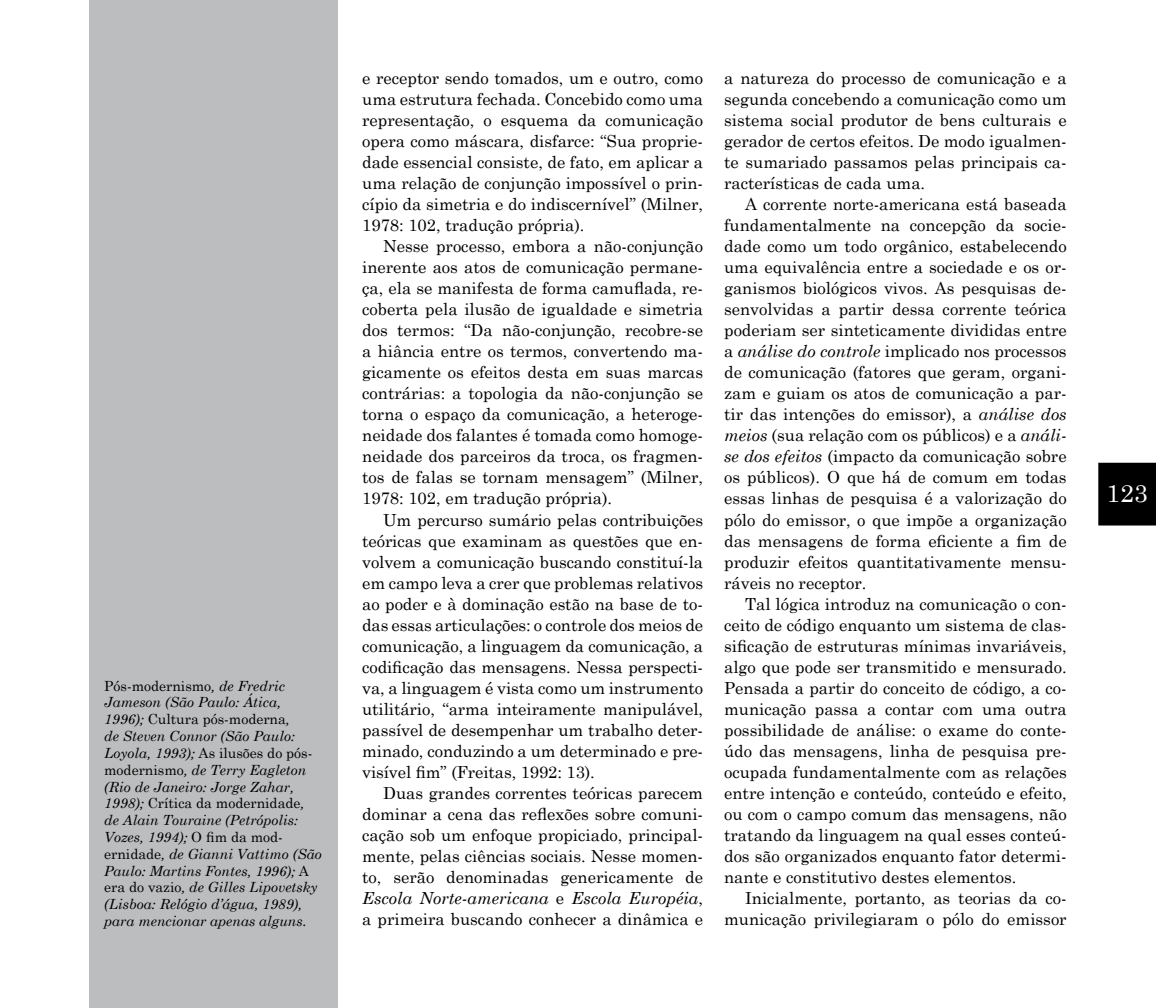
<style>
.page{position:relative;width:1156px;height:1008px;background:#fff}
.page>*{position:absolute;margin:0;border:0;box-sizing:border-box;transform-origin:0 0}
.t1{font:24.5px "Century Schoolbook";color:#fff}
.t2{font:16.62px/21px "Century Schoolbook";color:#000;text-align:justify}
.t3{font:italic 14px/16.8px "Century Schoolbook";color:#000}
.s1{font-style:normal}
.s2{font-style:italic}
</style>
<div class="page">
<div style="left:1098px;top:462px;width:58px;height:63px;background:#000"></div>
<div style="left:89px;top:0;width:248px;height:1007px;background:#bcbdbf"></div>
<p class="t3" style="left:104px;top:676px;width:219px"><span class="s1">Pós-modernismo</span>, de Fredric<br>Jameson (São Paulo: Ática,<br>1996); <span class="s1">Cultura pós-moderna</span>,<br>de Steven Connor (São Paulo:<br>Loyola, 1993); <span class="s1">As ilusões do pós&shy;modernismo</span>, de Terry Eagleton (Rio de Janeiro: Jorge Zahar,<br>1998); <span class="s1">Crítica da modernidade</span>, de Alain Touraine (Petrópolis:<br>Vozes, 1994); <span class="s1">O fim da mod&shy;ernidade</span>, de Gianni Vattimo (São<br>Paulo: Martins Fontes, 1996); <span class="s1">A era do vazio</span>, de Gilles Lipovetsky (Lisboa: Relógio d’água, 1989), para mencionar apenas alguns.</p>
<p class="t2" style="left:362px;top:66px;width:342px">e receptor sendo tomados, um e outro, como uma estrutura fechada. Concebido como uma representação, o esquema da comunicação opera como máscara, disfarce: “Sua proprie&shy;dade essencial consiste, de fato, em aplicar a uma relação de conjunção impossível o prin&shy;cípio da simetria e do indiscernível” (Milner, 1978: 102, tradução própria).</p>
<p class="t2" style="left:362px;top:234px;width:342px;text-indent:21px">Nesse processo, embora a não-conjunção inerente aos atos de comunicação permane&shy;ça, ela se manifesta de forma camuflada, re&shy;coberta pela ilusão de igualdade e simetria dos termos: “Da não-conjunção, recobre-se a hiância entre os termos, convertendo ma&shy;gicamente os efeitos desta em suas marcas contrárias: a topologia da não-conjunção se torna o espaço da comunicação, a heteroge&shy;neidade dos falantes é tomada como homoge&shy;neidade dos parceiros da troca, os fragmen&shy;tos de falas se tornam mensagem” (Milner, 1978: 102, em tradução própria).</p>
<p class="t2" style="left:362px;top:507px;width:342px;text-indent:21px">Um percurso sumário pelas contribuições teóricas que examinam as questões que en&shy;volvem a comunicação buscando constituí-la em campo leva a crer que problemas relativos ao poder e à dominação estão na base de to&shy;das essas articulações: o controle dos meios de comunicação, a linguagem da comunicação, a codificação das mensagens. Nessa perspecti&shy;va, a linguagem é vista como um instrumento utilitário, “arma inteiramente manipulável, passível de desempenhar um trabalho deter&shy;minado, conduzindo a um determinado e pre&shy;visível fim” (Freitas, 1992: 13).</p>
<p class="t2" style="left:362px;top:780px;width:342px;text-indent:21px">Duas grandes correntes teóricas parecem dominar a cena das reflexões sobre comuni&shy;cação sob um enfoque propiciado, principal&shy;mente, pelas ciências sociais. Nesse momen&shy;to, serão denominadas genericamente de <span class="s2">Escola Norte-americana</span> e <span class="s2">Escola Européia</span>, a primeira buscando conhecer a dinâmica e</p>
<p class="t2" style="left:724px;top:66px;width:344px">a natureza do processo de comunicação e a segunda concebendo a comunicação como um sistema social produtor de bens culturais e gerador de certos efeitos. De modo igualmen&shy;te sumariado passamos pelas principais ca&shy;racterísticas de cada uma.</p>
<p class="t2" style="left:724px;top:192px;width:344px;text-indent:21px">A corrente norte-americana está baseada fundamentalmente na concepção da socie&shy;dade como um todo orgânico, estabelecendo uma equivalência entre a sociedade e os or&shy;ganismos biológicos vivos. As pesquisas de&shy;senvolvidas a partir dessa corrente teórica poderiam ser sinteticamente divididas entre a <span class="s2">análise do controle</span> implicado nos processos de comunicação (fatores que geram, organi&shy;zam e guiam os atos de comunicação a par&shy;tir das intenções do emissor), a <span class="s2">análise dos meios</span> (sua relação com os públicos) e a <span class="s2">análi&shy;se dos efeitos</span> (impacto da comunicação sobre os públicos). O que há de comum em todas essas linhas de pesquisa é a valorização do pólo do emissor, o que impõe a organização das mensagens de forma eficiente a fim de produzir efeitos quantitativamente mensu&shy;ráveis no receptor.</p>
<p class="t2" style="left:724px;top:591px;width:344px;text-indent:21px">Tal lógica introduz na comunicação o con&shy;ceito de código enquanto um sistema de clas&shy;sificação de estruturas mínimas invariáveis, algo que pode ser transmitido e mensurado.<br>Pensada a partir do conceito de código, a co&shy;municação passa a contar com uma outra possibilidade de análise: o exame do conte&shy;údo das mensagens, linha de pesquisa pre&shy;ocupada fundamentalmente com as relações entre intenção e conteúdo, conteúdo e efeito, ou com o campo comum das mensagens, não tratando da linguagem na qual esses conteú&shy;dos são organizados enquanto fator determi&shy;nante e constitutivo destes elementos.</p>
<p class="t2" style="left:724px;top:885px;width:344px;text-align:right">Inicialmente, portanto, as teorias da co&shy;municação privilegiaram o pólo do emissor</p>
<h1 class="t1" style="left:1106px;top:472px;width:43px">123</h1>
</div>
